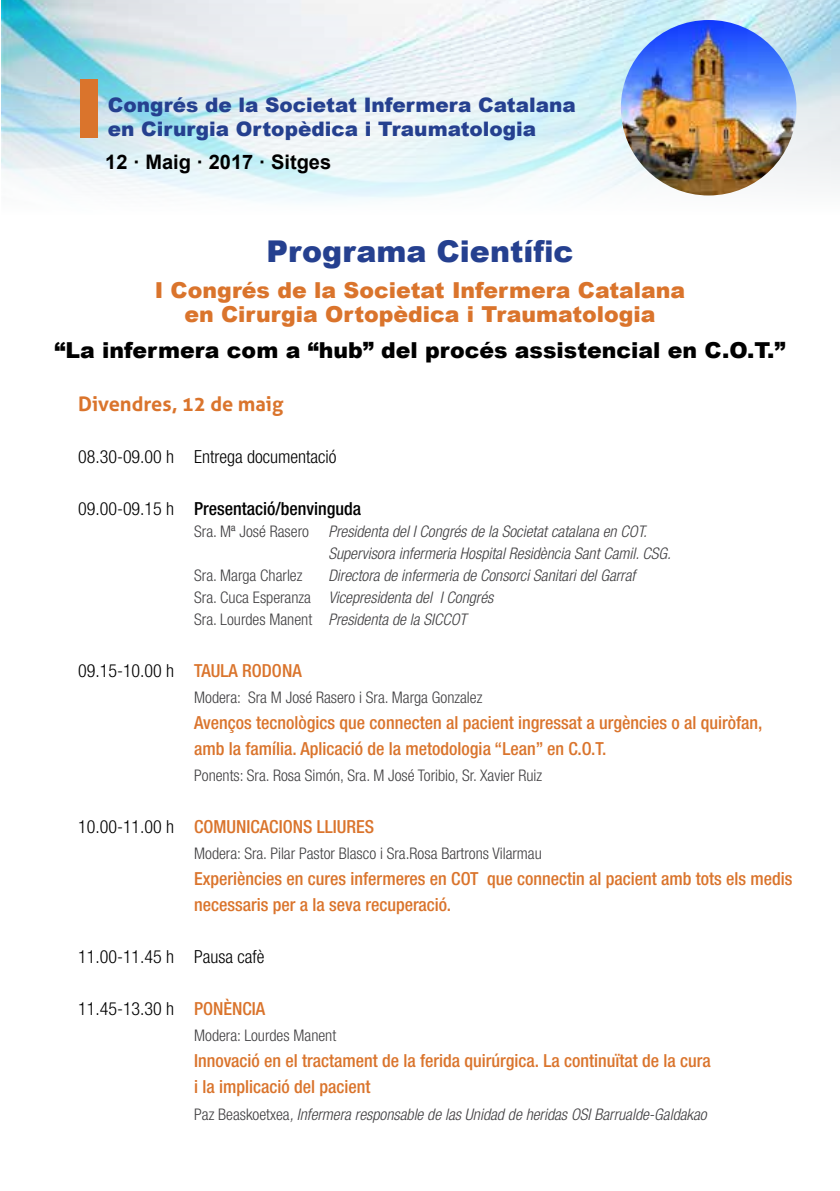
<style>
.page{position:relative;width:840px;height:1191px;background:#fff}
.page>*{position:absolute;margin:0;border:0;box-sizing:border-box;transform-origin:0 0}
.t1{font:900 81px "Arial";color:#da742c}
.t2{font:900 30px "Arial";color:#25408f}
.t3{font:900 22px/24px "Arial";color:#da742c;text-align:center}
.t4{font:900 22px "Arial";color:#000}
.t5{font:900 20px/24px "Arial";color:#25408f}
.t6{font:700 20px "Arial";color:#000}
.t7{font:700 20px "Aller";color:#da742c}
.t8{font:500 condensed 18px/26px "Helvetica Neue LT Com";color:#da742c}
.t9{font:300 condensed 18px "Helvetica Neue LT Com";color:#000}
.t10{font:500 condensed 18px "Helvetica Neue LT Com";color:#000}
.t11{font:italic 300 condensed 16px/22px "Helvetica Neue LT Com";color:#414042}
.t12{font:300 condensed 16px "Helvetica Neue LT Com";color:#414042}
.s1{font-weight:300}
.s2{font-style:normal}
.s3{font-weight:500;color:#da742c}
.s4{font-weight:300;color:#000}
</style>
<div class="page">
<img style="left:1px;top:0;width:838px;height:202px">
<img style="left:620px;top:20px;width:176px;height:175px;border-radius:88px">
<h1 class="t1" style="left:73px;top:49px;width:33px">I</h1>
<p class="t5" style="left:108px;top:92px;width:469px">Congrés de la Societat Infermera Catalana en Cirurgia Ortopèdica i Traumatologia</p>
<p class="t6" style="left:105px;top:149px;width:227px">12 · Maig · 2017 · Sitges</p>
<h2 class="t2" style="left:266px;top:230px;width:308px">Programa Científic</h2>
<p class="t3" style="left:155px;top:278px;width:532px">I Congrés de la Societat Infermera Catalana en Cirurgia Ortopèdica i Traumatologia</p>
<p class="t4" style="left:54px;top:334px;width:732px">“La infermera com a “hub” del procés assistencial en C.O.T.”</p>
<p class="t7" style="left:78px;top:392px;width:207px">Divendres, 12 de maig</p>
<p class="t9" style="left:78px;top:446px;width:260px">08.30-09.00 h Entrega documentació</p>
<p class="t10" style="left:78px;top:498px;width:284px"><span class="s1">09.00-09.15 h</span> Presentació/benvinguda</p>
<p class="t11" style="left:328px;top:520px;width:344px;text-indent:-134px"><span class="s2">Sra. Mª José Rasero</span> Presidenta del I Congrés de la Societat catalana en COT.<br>Supervisora infermeria Hospital Residència Sant Camil. CSG.</p>
<p class="t12" style="left:194px;top:566px;width:110px">Sra. Marga Charlez</p>
<p class="t11" style="left:194px;top:564px;width:442px;text-indent:134px">Directora de infermeria de Consorci Sanitari del Garraf<br><span class="s2">Sra. Cuca Esperanza</span> Vicepresidenta del I Congrés<br><span class="s2">Sra. Lourdes Manent</span> Presidenta de la SICCOT</p>
<p class="t9" style="left:78px;top:660px;width:225px">09.15-10.00 h <span class="s3">TAULA RODONA</span></p>
<p class="t12" style="left:194px;top:688px;width:289px">Modera: Sra M José Rasero i Sra. Marga Gonzalez</p>
<p class="t8" style="left:194px;top:710px;width:569px">Avenços tecnològics que connecten al pacient ingressat a urgències o al quiròfan, amb la família. Aplicació de la metodologia “Lean” en C.O.T.</p>
<p class="t12" style="left:194px;top:766px;width:349px">Ponents: Sra. Rosa Simón, Sra. M José Toribio, Sr. Xavier Ruiz</p>
<p class="t8" style="left:78px;top:814px;width:297px"><span class="s4">10.00-11.00 h</span> COMUNICACIONS LLIURES</p>
<p class="t12" style="left:194px;top:844px;width:349px">Modera: Sra. Pilar Pastor Blasco i Sra.Rosa Bartrons Vilarmau</p>
<p class="t8" style="left:194px;top:866px;width:599px">Experiències en cures infermeres en COT que connectin al pacient amb tots els medis necessaris per a la seva recuperació.</p>
<p class="t9" style="left:78px;top:946px;width:188px">11.00-11.45 h Pausa cafè</p>
<p class="t9" style="left:78px;top:998px;width:189px">11.45-13.30 h <span class="s3">PONÈNCIA</span></p>
<p class="t12" style="left:194px;top:1026px;width:143px">Modera: Lourdes Manent</p>
<p class="t8" style="left:194px;top:1048px;width:517px">Innovació en el tractament de la ferida quirúrgica. La continuïtat de la cura i la implicació del pacient</p>
<p class="t11" style="left:194px;top:1102px;width:513px"><span class="s2">Paz Beaskoetxea</span>, Infermera responsable de las Unidad de heridas OSI Barrualde-Galdakao</p>
</div>
